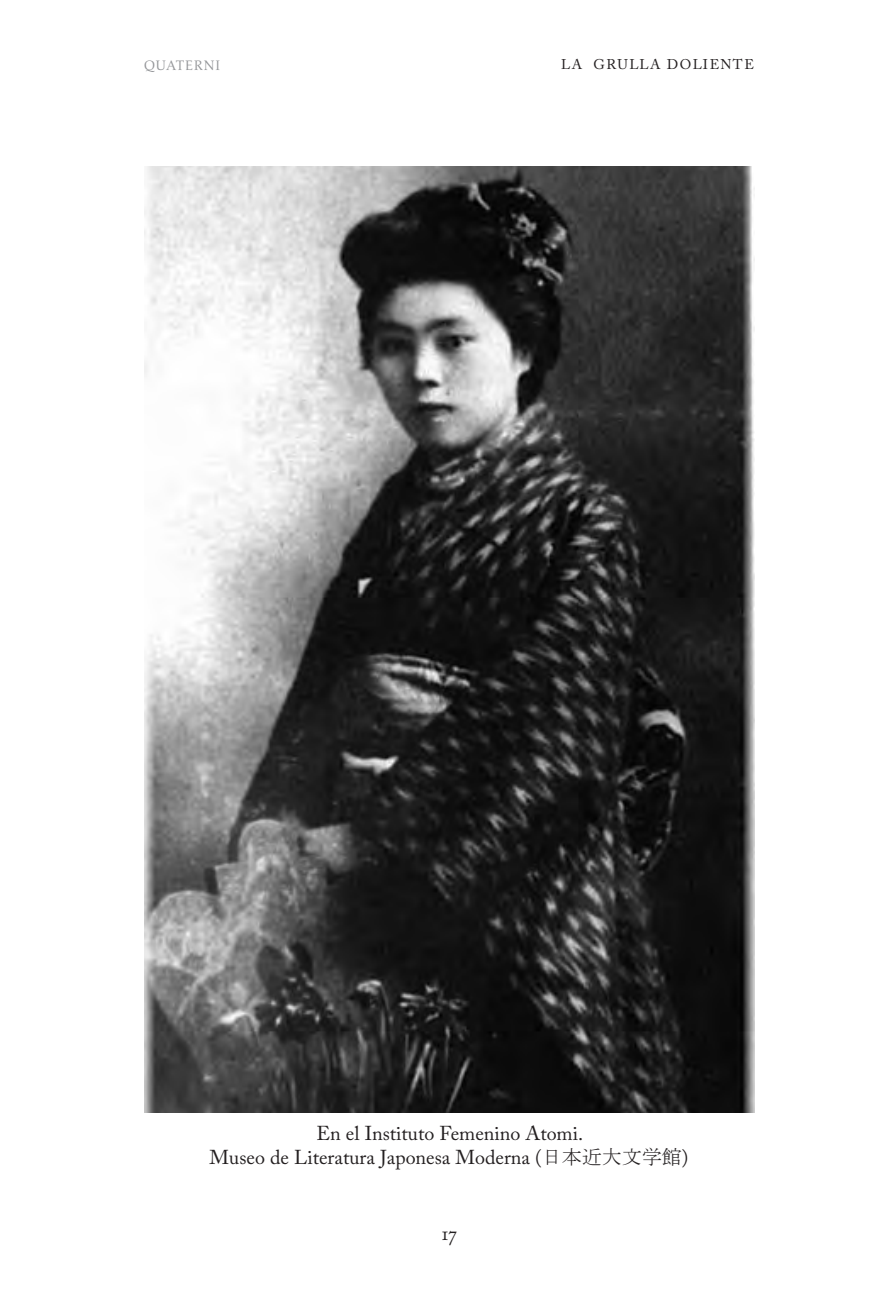
<style>
.page{position:relative;width:884px;height:1309px;background:#fff}
.page>*{position:absolute;margin:0;border:0;box-sizing:border-box;transform-origin:0 0}
.Pie_Imagen{font:20px "Adobe Caslon Pro";color:#231f20}
.t1{font:14px "Adobe Caslon Pro";letter-spacing:.1em;color:#231f20}
.t2{font:14px "Aldus LT Std";letter-spacing:.05em;color:#939598}
.s1{font-family:"MS Mincho"}
</style>
<div class="page">
<img style="left:144px;top:166px;width:609px;height:946px">
<p class="t2" style="left:144px;top:57px;width:77px">QUATERNI</p>
<p class="t1" style="left:561px;top:56px;width:194px">LA GRULLA DOLIENTE</p>
<p class="Pie_Imagen" style="left:316px;top:1121px;width:268px">En el Instituto Femenino Atomi.</p>
<p class="Pie_Imagen" style="left:210px;top:1145px;width:480px">Museo de Literatura Japonesa Moderna (<span class="s1">日本近大文学館</span>)</p>
<p class="Pie_Imagen" style="left:441px;top:1221px;width:16px">17</p>
</div>
